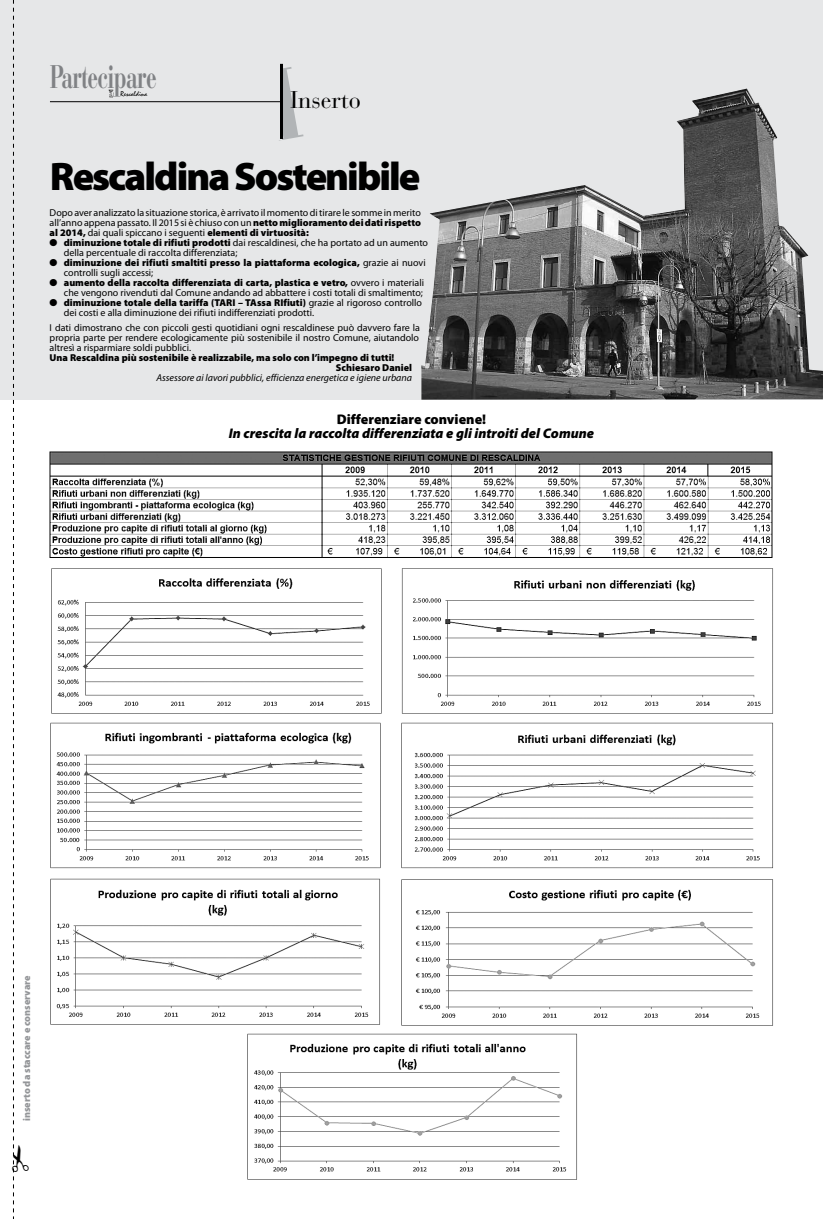
<style>
.page{position:relative;width:823px;height:1219px;background:#fff}
.page>*{position:absolute;margin:0;border:0;box-sizing:border-box;transform-origin:0 0}
.t1{font:900 40px "Myriad Pro";letter-spacing:-.05em;color:#000}
.t2{font:700 32.5px "Bauer Bodoni Std";letter-spacing:-.03em;color:#808285;scale:.65 1}
.t3{font:24px "Bauer Bodoni Std";color:#000}
.t4{font:italic 900 14px "Myriad Pro";color:#000}
.t5{font:900 14px "Myriad Pro";color:#000}
.t6{font:10px/10px "Myriad Pro";color:#000;text-align:justify}
.t7{font:900 10px/10px "Myriad Pro";color:#000}
.t8{font:italic 10px "Myriad Pro";color:#000}
.t9{font:900 10px "Myriad Pro";color:#939598}
.t10{font:6.9px "Mistral Std";color:#000}
.s1{font-weight:900}
.s2{font-weight:400}
</style>
<div class="page">
<div style="left:0;top:0;width:822px;height:400px;background:#e6e7e8"></div>
<svg style="left:109px;top:89px;width:5px;height:8px"></svg>
<hr style="left:50px;top:101px;width:231px;height:1px;background:#000">
<hr style="left:280px;top:64px;width:3px;height:75px;background:#000">
<img style="left:421px;top:89px;width:401px;height:311px">
<img style="left:49px;top:451px;width:723px;height:107px">
<img style="left:51px;top:568px;width:331px;height:146px">
<img style="left:401px;top:568px;width:371px;height:146px">
<img style="left:50px;top:722px;width:331px;height:147px">
<img style="left:401px;top:722px;width:371px;height:147px">
<img style="left:50px;top:878px;width:330px;height:147px">
<img style="left:401px;top:879px;width:371px;height:147px">
<img style="left:247px;top:1033px;width:330px;height:147px">
<svg style="left:266px;top:101px;width:14px;height:2px"></svg>
<svg style="left:13px;top:0;width:1px;height:1219px"></svg>
<h2 class="t2" style="left:50px;top:57px;width:165px">Partecipare</h2>
<p class="t10" style="left:120px;top:90px;width:28px">Rescaldina</p>
<h3 class="t3" style="left:290px;top:86px;width:72px">Inserto</h3>
<h1 class="t1" style="left:50px;top:153px;width:371px">Rescaldina Sostenibile</h1>
<p class="t6" style="left:50px;top:208px;width:372px">Dopo aver analizzato la situazione storica, è arrivato il momento di tirare le somme in merito all’anno appena passato. Il 2015 si è chiuso con un <span class="s1">netto miglioramento dei dati rispetto al 2014,</span> dai quali spiccano i seguenti <span class="s1">elementi di virtuosità:</span></p>
<p class="t6" style="left:64px;top:238px;width:365px;text-indent:-14px">● <span class="s1">diminuzione totale di rifiuti prodotti</span> dai rescaldinesi, che ha portato ad un aumento della percentuale di raccolta differenziata;</p>
<p class="t7" style="left:64px;top:258px;width:363px;text-indent:-14px">● diminuzione dei rifiuti smaltiti presso la piattaforma ecologica, <span class="s2">grazie ai nuovi controlli sugli accessi;</span></p>
<p class="t6" style="left:50px;top:278px;width:375px;text-align:right">● <span class="s1">aumento della raccolta differenziata di carta, plastica e vetro,</span> ovvero i materiali che vengono rivenduti dal Comune andando ad abbattere i costi totali di smaltimento;</p>
<p class="t6" style="left:64px;top:298px;width:359px;text-indent:-14px">● <span class="s1">diminuzione totale della tariffa (TARI – TAssa RIfiuti)</span> grazie al rigoroso controllo dei costi e alla diminuzione dei rifiuti indifferenziati prodotti.</p>
<p class="t6" style="left:50px;top:323px;width:371px">I dati dimostrano che con piccoli gesti quotidiani ogni rescaldinese può davvero fare la propria parte per rendere ecologicamente più sostenibile il nostro Comune, aiutandolo altresì a risparmiare soldi pubblici.</p>
<p class="t7" style="left:335px;top:353px;width:78px;text-indent:-286px">Una Rescaldina più sostenibile è realizzabile, ma solo con l’impegno di tutti!<br>Schiesaro Daniel</p>
<p class="t8" style="left:156px;top:373px;width:257px">Assessore ai lavori pubblici, efficienza energetica e igiene urbana</p>
<h3 class="t5" style="left:336px;top:411px;width:151px">Differenziare conviene!</h3>
<h3 class="t4" style="left:229px;top:425px;width:366px">In crescita la raccolta differenziata e gli introiti del Comune</h3>
<p class="t9" style="left:21px;top:1121px;width:147px;rotate:-90deg">inserto da staccare e conservare</p>
</div>
